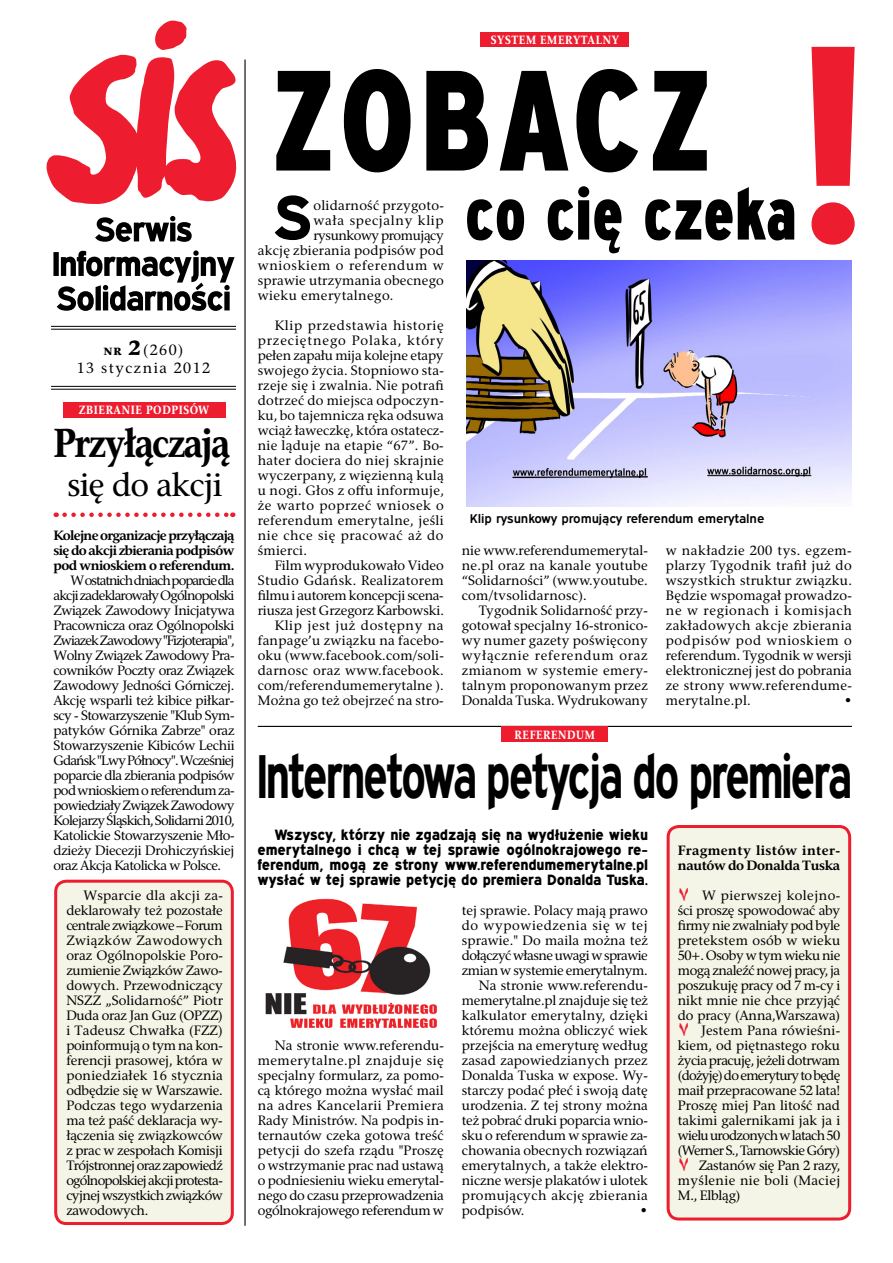
<style>
.page{position:relative;width:893px;height:1263px;background:#fff}
.page>*{position:absolute;margin:0;border:0;box-sizing:border-box;transform-origin:0 0}
.t1{font:280.2px "Expressway Cd Xb";color:#ed1c2e}
.t2{font:144px "Expressway Cd Xb";letter-spacing:.05em;color:#000}
.t3{font:72px "Expressway Cd Xb";letter-spacing:.01em;color:#000}
.t4{font:63.15px "Expressway Xb";color:#000}
.t5{font:700 61.95px "Expressway Rg";letter-spacing:-.01em;color:#000;scale:.73 1}
.t6{font:700 40.5px "Rashel Cnd EFN";color:#000}
.t7{font:33px "Rashel Cnd EFN";letter-spacing:-.01em;color:#000;scale:1.14 1}
.t8{font:15px/15px "Expressway Xb";letter-spacing:.03em;color:#000;text-align:justify}
.t9{font:15px/18px "Rashel EFN";letter-spacing:.1em;color:#000;text-align:center}
.t10{font:13.5px/15px "Rashel EFN";color:#000;text-align:justify}
.t11{font:700 13.5px/15px "Rashel EFN";letter-spacing:-.04em;color:#000;text-align:justify}
.t12{font:13.5px "Rashel EFN";letter-spacing:.02em;color:#000}
.t13{font:13.5px "Rashel EFN";letter-spacing:.03em;color:#000}
.t14{font:700 13.5px/15px "Rashel EFN";letter-spacing:.015em;color:#000}
.t15{font:13.5px "Rashel EFN";letter-spacing:.05em;color:#000}
.t16{font:13.5px "Rashel EFN";letter-spacing:-.04em;color:#000}
.t17{font:13.5px "Rashel EFN";letter-spacing:-.025em;color:#000}
.t18{font:13.5px "Rashel EFN";letter-spacing:.045em;color:#000}
.t19{font:13.5px "Rashel EFN";letter-spacing:-.035em;color:#000}
.t20{font:12.75px "Expressway Sb";letter-spacing:-.01em;color:#000;scale:1.06 1}
.t21{font:700 12px "Rashel Cnd EFN";letter-spacing:.05em;color:#fff}
.s1{font-family:"Rashel EFN Black";font-size:10.5px}
.s2{font-family:"Rashel EFN Black";font-size:21px}
.s3{font-family:"Arial";font-weight:700;font-size:22.5px;color:#ed1c2e}
</style>
<div class="page">
<div style="left:56px;top:881px;width:176px;height:342px;background:#f4f4e7;border-radius:11px"></div>
<div style="left:54px;top:880px;width:180px;height:345px;border:3px solid #ed1c2e;border-radius:11px"></div>
<svg style="left:53px;top:250px;width:182px;height:61px"></svg>
<svg style="left:95px;top:216px;width:97px;height:26px"></svg>
<svg style="left:46px;top:20px;width:191px;height:184px"></svg>
<hr style="left:51px;top:329px;width:185px;height:1px;background:#000">
<hr style="left:51px;top:326px;width:185px;height:1px;background:#000">
<hr style="left:51px;top:389px;width:185px;height:1px;background:#000">
<hr style="left:51px;top:386px;width:185px;height:1px;background:#000">
<div style="left:63px;top:402px;width:162px;height:15px;background:#ed1c2e"></div>
<div style="left:481px;top:32px;width:148px;height:15px;background:#ed1c2e"></div>
<svg style="left:65px;top:512px;width:168px;height:5px"></svg>
<hr style="left:244px;top:60px;width:2px;height:1166px;background:#000">
<hr style="left:258px;top:726px;width:594px;height:1px;background:#000">
<div style="left:502px;top:727px;width:106px;height:15px;background:#ed1c2e"></div>
<img style="left:467px;top:260px;width:385px;height:246px">
<div style="left:668px;top:826px;width:182px;height:393px;background:#f4f4e7;border-radius:11px"></div>
<div style="left:667px;top:825px;width:184px;height:395px;border:3px solid #ed1c2e;border-radius:11px"></div>
<img style="left:265px;top:898px;width:172px;height:130px">
<p class="t9" style="left:77px;top:341px;width:135px"><span class="s1">nr</span> <span class="s2">2</span>(260)<br>13 stycznia 2012</p>
<p class="t21" style="left:79px;top:402px;width:132px">ZBIERANIE PODPISÓW</p>
<h3 class="t6" style="left:54px;top:417px;width:178px">PRZYŁĄCZAJĄ</h3>
<h3 class="t7" style="left:67px;top:464px;width:137px">się do akcji</h3>
<p class="t11" style="left:53px;top:527px;width:183px">Kolejne organizacje przyłączają się do akcji zbierania podpisów pod wnioskiem o referendum.</p>
<p class="t10" style="left:53px;top:572px;width:183px;text-indent:17px">W ostatnich dniach poparcie dla akcji zadeklarowały Ogólnopolski Związek Zawodowy Inicjatywa Pracownicza oraz Ogólnopolski Zwiazek Zawodowy "Fizjoterapia", Wolny Związek Zawodowy Pra&shy;cowników Poczty oraz Związek Zawodowy Jedności Górniczej.<br>Akcję wsparli też kibice piłkar&shy;scy - Stowarzyszenie "Klub Sym&shy;patyków Górnika Zabrze" oraz Stowarzyszenie Kibiców Lechii Gdańsk "Lwy Północy". Wcześniej poparcie dla zbierania podpisów pod wnioskiem o referendum za&shy;powiedziały Związek Zawodowy Kolejarzy Śląskich, Solidarni 2010, Katolickie Stowarzyszenie Mło&shy;dzieży Diecezji Drohiczyńskiej oraz Akcja Katolicka w Polsce.</p>
<p class="t10" style="left:66px;top:887px;width:158px;text-indent:17px">Wsparcie dla akcji za&shy;deklarowały też pozostałe centrale związkowe – Forum Związków Zawodowych oraz Ogólnopolskie Poro&shy;zumienie Związków Zawo&shy;dowych. Przewodniczący NSZZ „Solidarność” Piotr Duda oraz Jan Guz (OPZZ) i Tadeusz Chwałka (FZZ) poinformują o tym na kon&shy;ferencji prasowej, która w poniedziałek 16 stycznia odbędzie się w Warszawie.<br>Podczas tego wydarzenia ma też paść deklaracja wy&shy;łączenia się związkowców z prac w zespołach Komisji Trójstronnej oraz zapowiedź ogólnopolskiej akcji protesta&shy;cyjnej wszystkich związków zawodowych.</p>
<p class="t21" style="left:491px;top:32px;width:130px">SYSTEM EMERYTALNY</p>
<h1 class="t1" style="left:804px;top:-32px;width:61px">!</h1>
<h2 class="t2" style="left:272px;top:30px;width:439px">ZOBACZ</h2>
<h3 class="t3" style="left:465px;top:169px;width:333px">co cię czeka</h3>
<h3 class="t4" style="left:274px;top:179px;width:40px">S</h3>
<p class="t12" style="left:314px;top:196px;width:132px">olidarność przygoto-</p>
<p class="t15" style="left:314px;top:211px;width:132px">wała specjalny klip</p>
<p class="t19" style="left:314px;top:226px;width:132px">rysunkowy promujący</p>
<p class="t12" style="left:258px;top:241px;width:188px">akcję zbierania podpisów pod</p>
<p class="t15" style="left:258px;top:256px;width:188px">wnioskiem o referendum w</p>
<p class="t10" style="left:258px;top:272px;width:188px">sprawie utrzymania obecnego</p>
<p class="t13" style="left:258px;top:286px;width:137px">wieku emerytalnego.</p>
<p class="t10" style="left:258px;top:317px;width:188px;text-indent:17px">Klip przedstawia historię przeciętnego Polaka, który pełen zapału mija kolejne etapy swojego życia. Stopniowo sta&shy;rzeje się i zwalnia. Nie potrafi dotrzeć do miejsca odpoczyn&shy;ku, bo tajemnicza ręka odsuwa wciąż ławeczkę, która ostatecz&shy;nie ląduje na etapie “67”. Bo&shy;hater dociera do niej skrajnie wyczerpany, z więzienną kulą u nogi. Głos z offu informuje, że warto poprzeć wniosek o referendum emerytalne, jeśli nie chce się pracować aż do śmierci.</p>
<p class="t10" style="left:258px;top:557px;width:188px;text-align:right">Film wyprodukowało Video<br>Studio Gdańsk. Realizatorem filmu i autorem koncepcji scena&shy;riusza jest Grzegorz Karbowski.<br>Klip jest już dostępny na fanpage’u związku na facebo&shy;oku (www.facebook.com/soli&shy;darnosc oraz www.facebook. com/referendumemerytalne ).<br>Można go też obejrzeć na stro-</p>
<p class="t20" style="left:470px;top:511px;width:279px">Klip rysunkowy promujący referendum emerytalne</p>
<p class="t10" style="left:666px;top:542px;width:188px">w nakładzie 200 tys. egzem&shy;plarzy Tygodnik trafił już do wszystkich struktur związku.<br>Będzie wspomagał prowadzo&shy;ne w regionach i komisjach zakładowych akcje zbierania podpisów pod wnioskiem o referendum. Tygodnik w wersji elektronicznej jest do pobrania ze strony www.referendume&shy;merytalne.pl.</p>
<p class="t10" style="left:462px;top:542px;width:188px">nie www.referendumemerytal&shy;ne.pl oraz na kanale youtube “Solidarności” (www.youtube. com/tvsolidarnosc).</p>
<p class="t10" style="left:462px;top:602px;width:188px;text-indent:17px">Tygodnik Solidarność przy&shy;gotował specjalny 16-stronico&shy;wy numer gazety poświęcony wyłącznie referendum oraz zmianom w systemie emery&shy;talnym proponowanym przez Donalda Tuska. Wydrukowany</p>
<p class="t10" style="left:844px;top:692px;width:9px">•</p>
<p class="t21" style="left:515px;top:727px;width:31px">REFEREND</p>
<p class="t21" style="left:576px;top:727px;width:20px">UM</p>
<h3 class="t5" style="left:258px;top:739px;width:815px">Internetowa petycja do premiera</h3>
<p class="t8" style="left:258px;top:826px;width:392px;text-indent:17px">Wszyscy, którzy nie zgadzają się na wydłużenie wieku emerytalnego i chcą w tej sprawie ogólnokrajowego re&shy;ferendum, mogą ze strony www.referendumemerytalne.pl wysłać w tej sprawie petycję do premiera Donalda Tuska.</p>
<p class="t10" style="left:258px;top:1037px;width:188px;text-indent:17px">Na stronie www.referendu&shy;memerytalne.pl znajduje się specjalny formularz, za pomo&shy;cą którego można wysłać mail na adres Kancelarii Premiera Rady Ministrów. Na podpis in&shy;ternautów czeka gotowa treść petycji do szefa rządu "Proszę o wstrzymanie prac nad ustawą o podniesieniu wieku emerytal&shy;nego do czasu przeprowadzenia ogólnokrajowego referendum w</p>
<p class="t10" style="left:462px;top:902px;width:188px">tej sprawie. Polacy mają prawo</p>
<p class="t18" style="left:462px;top:916px;width:187px">do wypowiedzenia się w tej</p>
<p class="t10" style="left:462px;top:932px;width:188px">sprawie." Do maila można też</p>
<p class="t16" style="left:462px;top:946px;width:188px">dołączyć własne uwagi w sprawie</p>
<p class="t17" style="left:462px;top:961px;width:188px">zmian w systemie emerytalnym.</p>
<p class="t10" style="left:479px;top:977px;width:171px">Na stronie www.referendu-</p>
<p class="t10" style="left:462px;top:992px;width:188px">memerytalne.pl znajduje się też</p>
<p class="t10" style="left:462px;top:1007px;width:188px">kalkulator emerytalny, dzięki</p>
<p class="t10" style="left:462px;top:1022px;width:188px">któremu można obliczyć wiek</p>
<p class="t10" style="left:462px;top:1037px;width:188px">przejścia na emeryturę według</p>
<p class="t10" style="left:462px;top:1052px;width:187px">zasad zapowiedzianych przez</p>
<p class="t10" style="left:462px;top:1067px;width:188px">Donalda Tuska w expose. Wy-</p>
<p class="t10" style="left:462px;top:1082px;width:188px">starczy podać płeć i swoją datę</p>
<p class="t10" style="left:462px;top:1097px;width:188px">urodzenia. Z tej strony można</p>
<p class="t10" style="left:462px;top:1112px;width:188px">też pobrać druki poparcia wnio-</p>
<p class="t10" style="left:462px;top:1127px;width:187px">sku o referendum w sprawie za-</p>
<p class="t10" style="left:462px;top:1142px;width:188px">chowania obecnych rozwiązań</p>
<p class="t10" style="left:462px;top:1157px;width:188px">emerytalnych, a także elektro-</p>
<p class="t10" style="left:462px;top:1172px;width:188px">niczne wersje plakatów i ulotek</p>
<p class="t13" style="left:462px;top:1186px;width:188px">promujących akcję zbierania</p>
<p class="t10" style="left:462px;top:1202px;width:64px">podpisów.</p>
<p class="t10" style="left:640px;top:1202px;width:9px">•</p>
<p class="t14" style="left:678px;top:842px;width:164px">Fragmenty listów inter&shy;nautów do Donalda Tuska</p>
<p class="t10" style="left:678px;top:887px;width:164px"><span class="s3">۷</span> W pierwszej kolejno&shy;ści proszę spowodować aby firmy nie zwalniały pod byle pretekstem osób w wieku 50+. Osoby w tym wieku nie mogą znaleźć nowej pracy, ja poszukuję pracy od 7 m-cy i nikt mnie nie chce przyjąć do pracy (Anna,Warszawa)<br><span class="s3">۷</span> Jestem Pana rówieśni&shy;kiem, od piętnastego roku życia pracuję, jeżeli dotrwam (dożyję) do emerytury to będę maił przepracowane 52 lata!<br>Proszę miej Pan litość nad takimi galernikami jak ja i wielu urodzonych w latach 50 (Werner S., Tarnowskie Góry)<br><span class="s3">۷</span> Zastanów się Pan 2 razy, myślenie nie boli (Maciej M., Elbląg)</p>
</div>
